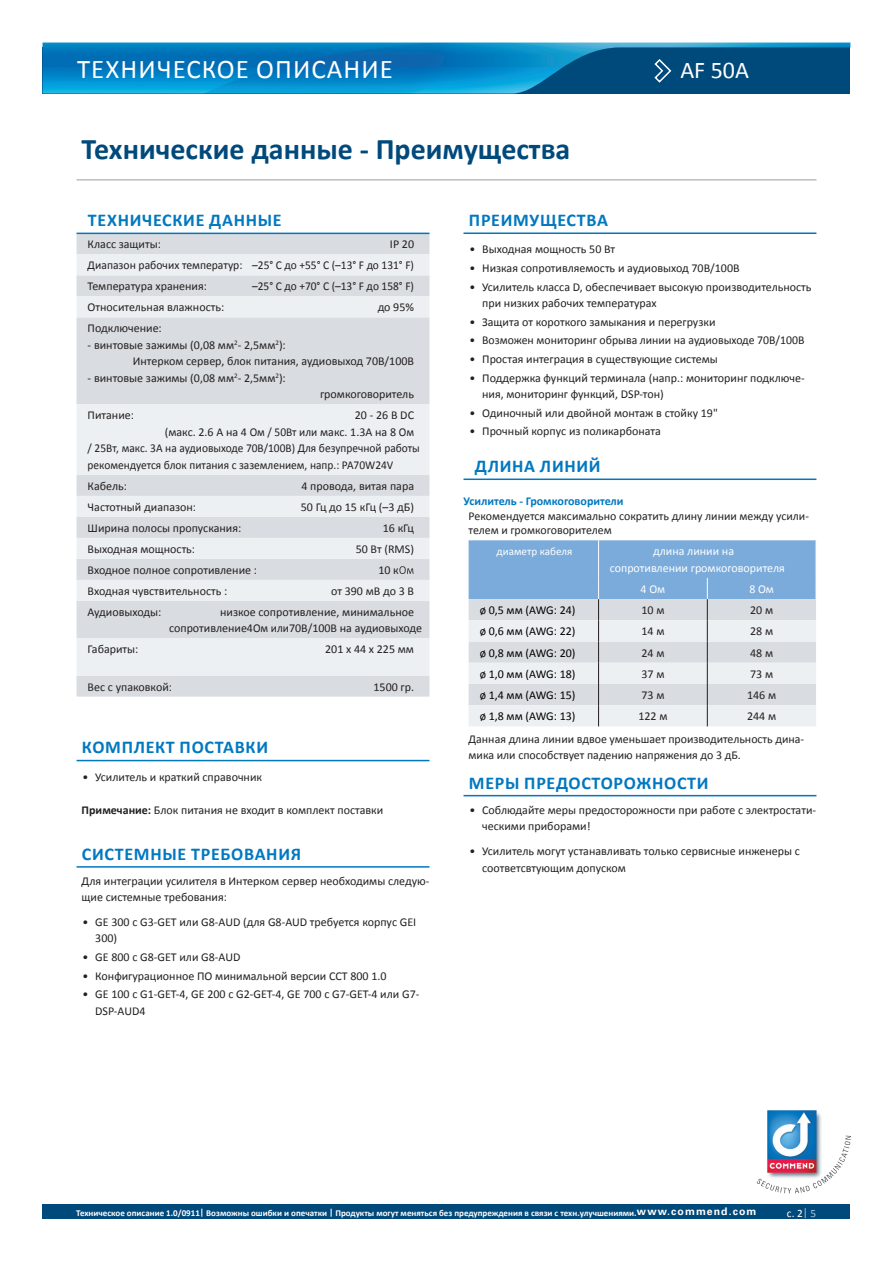
<style>
.page{position:relative;width:893px;height:1263px;background:#fff}
.page>*{position:absolute;margin:0;border:0;box-sizing:border-box;transform-origin:0 0}
.t1{font:700 30px "Calibri";color:#00497b}
.t2{font:27px "Calibri";letter-spacing:.04em;color:#fff}
.t3{font:24px "Calibri";color:#fff}
.t4{font:700 18px "Calibri";letter-spacing:.04em;color:#0078c0}
.t5{font:12px/16.5px "Calibri";color:#231f20}
.t6{font:12px "Calibri";color:#231f20;scale:.95 1}
.t7{font:12px "Calibri";letter-spacing:-.005em;color:#000}
.t8{font:12px/16.5px "Calibri";color:#fff}
.t9{font:700 12px "Calibri";letter-spacing:-.01em;color:#0078c0}
.t10{font:11.25px "Calibri";color:#fff}
.t11{font:11.1px "Calibri";color:#fff}
.t12{font:700 10.5px "Univers Com 65";letter-spacing:.1em;color:#fff}
.t13{font:700 9px "Calibri";color:#fff}
.s1{color:#fff}
.s2{font-weight:700}
.s3{color:#adc7e7}
</style>
<div class="page">
<div style="left:43px;top:1204px;width:807px;height:15px;background:#00497b"></div>
<img style="left:767px;top:1110px;width:55px;height:26px">
<svg style="left:756px;top:1136px;width:94px;height:57px"></svg>
<img style="left:43px;top:43px;width:807px;height:51px">
<svg style="left:653px;top:58px;width:19px;height:26px"></svg>
<hr style="left:77px;top:179px;width:739px;height:2px;background:#bcbdc0">
<hr style="left:77px;top:760px;width:352px;height:1px;background:#0078c0">
<hr style="left:463px;top:478px;width:353px;height:2px;background:#0078c0">
<svg style="left:469px;top:540px;width:347px;height:186px;background:#c1d2e3"></svg>
<hr style="left:463px;top:232px;width:353px;height:2px;background:#0078c0">
<hr style="left:463px;top:795px;width:353px;height:1px;background:#0078c0">
<hr style="left:77px;top:866px;width:352px;height:2px;background:#0078c0">
<div style="left:77px;top:234px;width:352px;height:463px;background:#d9dce0"></div>
<svg style="left:77px;top:254px;width:352px;height:422px;background:#e2e6e9"></svg>
<hr style="left:77px;top:233px;width:352px;height:1px;background:#0078c0">
<h2 class="t2" style="left:77px;top:52px;width:317px">Техническое описание</h2>
<h1 class="t1" style="left:82px;top:129px;width:490px">Технические данные - Преимущества</h1>
<h3 class="t3" style="left:680px;top:54px;width:70px">AF 50A</h3>
<h3 class="t4" style="left:88px;top:209px;width:195px">Технические данные</h3>
<p class="t5" style="left:88px;top:236px;width:75px">Класс защиты:</p>
<p class="t5" style="left:88px;top:234px;width:328px;line-height:21px;text-align:justify;text-indent:302px">IP 20<br>Диапазон рабочих температур: –25° C до +55° C (–13° F до 131° F)<br>Температура хранения: -</p>
<p class="t6" style="left:252px;top:279px;width:172px">–25° C до +70° C (–13° F дo 158° F)</p>
<p class="t5" style="left:88px;top:299px;width:138px">Относительная влажность:</p>
<p class="t5" style="left:378px;top:299px;width:38px">до 95%</p>
<p class="t5" style="left:88px;top:320px;width:76px">Подключение:</p>
<p class="t5" style="left:133px;top:337px;width:283px;text-indent:-45px">- винтовые зажимы (0,08 мм<sup>2</sup>- 2,5мм<sup>2</sup>):<br>Интерком сервер, блок питания, аудиовыход 70В/100В</p>
<p class="t5" style="left:88px;top:370px;width:200px">- винтовые зажимы (0,08 мм<sup>2</sup>- 2,5мм<sup>2</sup>):</p>
<p class="t5" style="left:320px;top:386px;width:95px">громкоговоритель</p>
<p class="t5" style="left:88px;top:407px;width:48px">Питание:</p>
<p class="t5" style="left:355px;top:407px;width:61px">20 - 26 В DC</p>
<p class="t5" style="left:165px;top:424px;width:251px">(макс. 2.6 A на 4 Ом / 50Вт или макс. 1.3A на 8 Ом</p>
<p class="t6" style="left:88px;top:441px;width:351px">/ 25Вт, макс. 3A на аудиовыходе 70В/100В) Для безупречной работы</p>
<p class="t6" style="left:88px;top:457px;width:323px">рекомендуется блок питания с заземлением, напр.: PA70W24V</p>
<p class="t5" style="left:88px;top:478px;width:41px">Кабель:</p>
<p class="t5" style="left:301px;top:478px;width:114px">4 провода, витая пара</p>
<p class="t5" style="left:88px;top:499px;width:110px">Частотный диапазон:</p>
<p class="t5" style="left:301px;top:499px;width:115px">50 Гц до 15 кГц (–3 дБ)</p>
<p class="t5" style="left:88px;top:520px;width:155px">Ширина полосы пропускания:</p>
<p class="t5" style="left:383px;top:520px;width:33px">16 кГц</p>
<p class="t5" style="left:88px;top:541px;width:109px">Выходная мощность:</p>
<p class="t5" style="left:356px;top:541px;width:60px">50 Вт (RMS)</p>
<p class="t5" style="left:88px;top:562px;width:171px">Входное полное сопротивление :</p>
<p class="t5" style="left:378px;top:562px;width:37px">10 к<span class="s1">Ом</span></p>
<p class="t5" style="left:88px;top:583px;width:141px">Входная чувствительность :</p>
<p class="t5" style="left:331px;top:583px;width:84px">от 390 мВ до 3 В</p>
<p class="t5" style="left:88px;top:604px;width:75px">Аудиовыходы:</p>
<p class="t5" style="left:169px;top:604px;width:255px;text-indent:51px">низкое сопротивление, минимальное сопротивление4Ом или70В/100В на аудиовыходе</p>
<p class="t5" style="left:88px;top:641px;width:52px">Габариты:</p>
<p class="t5" style="left:325px;top:641px;width:90px">201 x 44 x 225 мм</p>
<p class="t5" style="left:88px;top:678px;width:86px">Вес с упаковкой:</p>
<p class="t5" style="left:374px;top:678px;width:42px">1500 гр.</p>
<h3 class="t4" style="left:82px;top:736px;width:144px">Комплект поставк</h3>
<h3 class="t4" style="left:256px;top:736px;width:13px">и</h3>
<p class="t5" style="left:82px;top:768px;width:181px">• Усилитель и краткий справочник</p>
<p class="t5" style="left:82px;top:801px;width:303px"><span class="s2">Примечание:</span> Блок питания не входит в комплект поставки</p>
<h3 class="t4" style="left:82px;top:842px;width:221px">Системные требования</h3>
<p class="t5" style="left:82px;top:872px;width:349px">Для интеграции усилителя в Интерком сервер необходимы следую&shy;щие системные требования:</p>
<p class="t5" style="left:95px;top:914px;width:322px;text-indent:-13px">• GE 300 с G3-GET или G8-AUD (для G8-AUD требуется корпус GEI<br>300)</p>
<p class="t5" style="left:82px;top:949px;width:159px">• GE 800 с G8-GET или G8-AUD</p>
<p class="t5" style="left:82px;top:967px;width:306px">• Конфигурационное ПО минимальной версии ССT 800 1.0</p>
<p class="t5" style="left:95px;top:986px;width:326px;text-indent:-13px">• GE 100 с G1-GET-4, GE 200 с G2-GET-4, GE 700 с G7-GET-4 или G7-<br>DSP-AUD4</p>
<h3 class="t4" style="left:469px;top:209px;width:120px">Преимущества</h3>
<p class="t5" style="left:469px;top:241px;width:147px">• Выходная мощность 50 Вт</p>
<p class="t5" style="left:469px;top:260px;width:272px">• Низкая сопротивляемость и аудиовыход 70В/100В</p>
<p class="t5" style="left:482px;top:278px;width:331px;text-indent:-13px">• Усилитель класса D, обеспечивает высокую производительность при низких рабочих температурах</p>
<p class="t5" style="left:469px;top:313px;width:248px">• Защита от короткого замыкания и перегрузки</p>
<p class="t5" style="left:469px;top:332px;width:336px">• Возможен мониторинг обрыва линии на аудиовыходе 70В/100В</p>
<p class="t5" style="left:469px;top:351px;width:250px">• Простая интеграция в существующие системы</p>
<p class="t5" style="left:482px;top:369px;width:324px;text-indent:-13px">• Поддержка функций терминала (напр.: мониторинг подключе&shy;ния, мониторинг функций, DSP-тон)</p>
<p class="t5" style="left:469px;top:404px;width:250px">• Одиночный или двойной монтаж в стойку 19"</p>
<p class="t5" style="left:469px;top:423px;width:193px">• Прочный корпус из поликарбоната</p>
<h3 class="t4" style="left:475px;top:455px;width:127px">Длина линий</h3>
<p class="t9" style="left:463px;top:493px;width:162px">Усилитель - Громкоговорители</p>
<p class="t5" style="left:469px;top:508px;width:342px;line-height:14.4px">Рекомендуется максимально сократить длину линии между усили&shy;телем и громкоговорителем</p>
<p class="t11" style="left:497px;top:544px;width:77px">диаметр кабеля</p>
<p class="t8" style="left:610px;top:543px;width:177px;text-indent:43px">длина линии на сопротивлении громкоговорителя</p>
<p class="t8" style="left:641px;top:581px;width:26px">4 Ом</p>
<p class="t8" style="left:749px;top:581px;width:26px">8 Ом</p>
<p class="t7" style="left:480px;top:602px;width:97px">ø 0,5 мм (AWG: 24)</p>
<p class="t5" style="left:641px;top:602px;width:24px">10 м</p>
<p class="t5" style="left:750px;top:602px;width:24px">20 м</p>
<p class="t7" style="left:480px;top:624px;width:97px">ø 0,6 мм (AWG: 22)</p>
<p class="t5" style="left:641px;top:623px;width:24px">14 м</p>
<p class="t5" style="left:750px;top:623px;width:24px">28 м</p>
<p class="t7" style="left:480px;top:645px;width:97px">ø 0,8 мм (AWG: 20)</p>
<p class="t5" style="left:641px;top:644px;width:24px">24 м</p>
<p class="t5" style="left:750px;top:644px;width:24px">48 м</p>
<p class="t7" style="left:480px;top:666px;width:97px">ø 1,0 мм (AWG: 18)</p>
<p class="t5" style="left:641px;top:666px;width:24px">37 м</p>
<p class="t5" style="left:750px;top:666px;width:24px">73 м</p>
<p class="t7" style="left:480px;top:687px;width:97px">ø 1,4 мм (AWG: 15)</p>
<p class="t5" style="left:641px;top:687px;width:24px">73 м</p>
<p class="t5" style="left:747px;top:687px;width:31px">146 м</p>
<p class="t7" style="left:480px;top:709px;width:97px">ø 1,8 мм (AWG: 13)</p>
<p class="t5" style="left:638px;top:708px;width:31px">122 м</p>
<p class="t5" style="left:469px;top:705px;width:337px;line-height:22.6px;text-indent:279px">244 м<br>Данная длина линии вдвое уменьшает производительность дина-</p>
<p class="t5" style="left:469px;top:747px;width:274px">мика или способствует падению напряжения до 3 дБ.</p>
<h3 class="t4" style="left:469px;top:771px;width:241px">Меры предосторожности</h3>
<p class="t5" style="left:482px;top:801px;width:335px;text-indent:-13px">• Соблюдайте меры предосторожности при работе с электростати&shy;ческими приборами!</p>
<p class="t5" style="left:482px;top:843px;width:319px;text-indent:-13px">• Усилитель могут устанавливать только сервисные инженеры с соответсвтующим допуском</p>
<p class="t12" style="left:637px;top:1205px;width:121px">www.commend.com</p>
<p class="t13" style="left:76px;top:1207px;width:562px">Техническое описание 1.0/0911| Возможны ошибки и опечатки | Продукты могут меняться без предупреждения в связи с техн.улучшениями.</p>
<p class="t10" style="left:787px;top:1206px;width:31px">c. 2<span class="s3">| 5</span></p>
</div>
